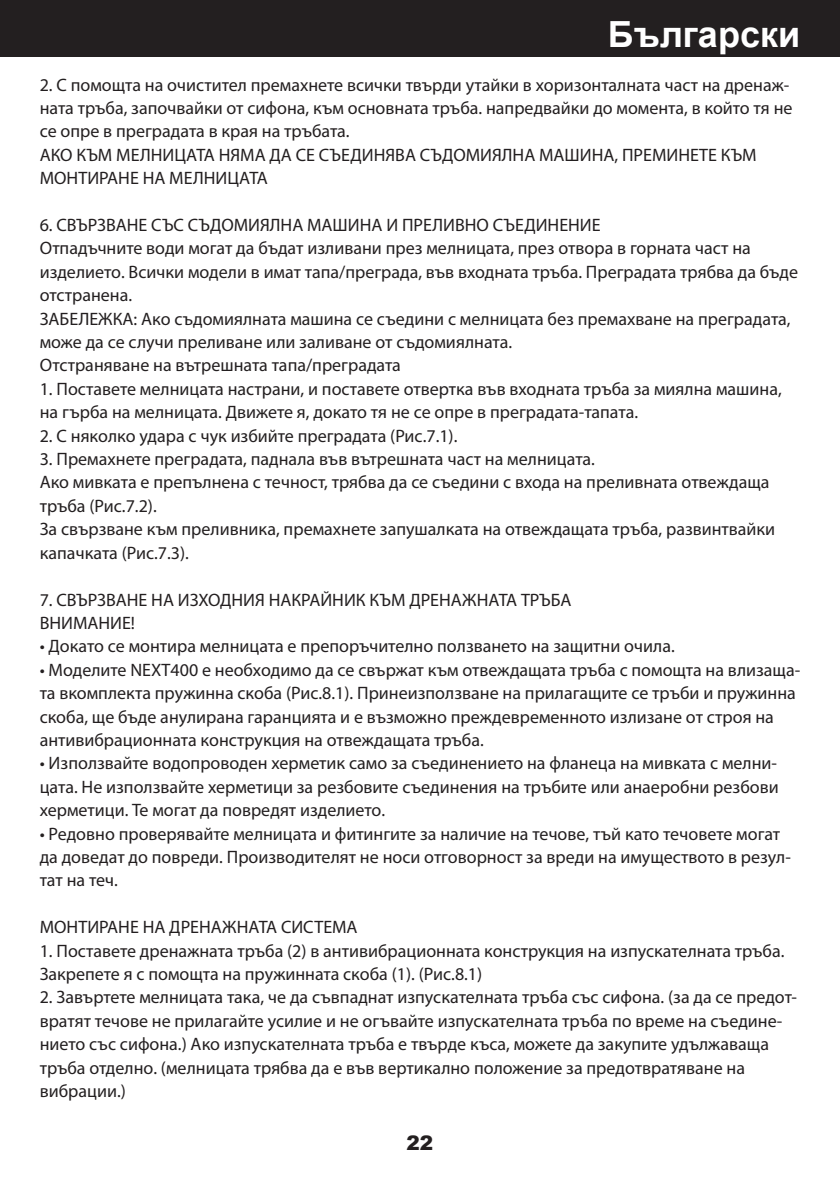
<style>
.page{position:relative;width:840px;height:1191px;background:#fff}
.page>*{position:absolute;margin:0;border:0;box-sizing:border-box;transform-origin:0 0}
.t1{font:700 36px "Arial";color:#fff}
.t2{font:900 20px "Arial";color:#231f20}
.t3{font:18px/23.4px "Myriad Pro";color:#231f20}
</style>
<div class="page">
<div style="left:0;top:0;width:839px;height:57px;background:#231f20"></div>
<h1 class="t1" style="left:607px;top:9px;width:194px">Български</h1>
<p class="t3" style="left:40px;top:72px;width:753px">2. С помощта на очистител премахнете всички твърди утайки в хоризонталната част на дренаж&shy;ната тръба, започвайки от сифона, към основната тръба. напредвайки до момента, в който тя не се опре в преградата в края на тръбата.<br>АКО КЪМ МЕЛНИЦАТА НЯМА ДА СЕ СЪЕДИНЯВА СЪДОМИЯЛНА МАШИНА, ПРЕМИНЕТЕ КЪМ МОНТИРАНЕ НА МЕЛНИЦАТА</p>
<p class="t3" style="left:40px;top:213px;width:759px">6. СВЪРЗВАНЕ СЪС СЪДОМИЯЛНА МАШИНА И ПРЕЛИВНО СЪЕДИНЕНИЕ<br>Отпадъчните води могат да бъдат изливани през мелницата, през отвора в горната част на изделието. Всички модели в имат тапа/преграда, във входната тръба. Преградата трябва да бъде отстранена.<br>ЗАБЕЛЕЖКА: Ако съдомиялната машина се съедини с мелницата без премахване на преградата, може да се случи преливане или заливане от съдомиялната.<br>Отстраняване на вътрешната тапа/преградата</p>
<p class="t3" style="left:40px;top:377px;width:743px">1. Поставете мелницата настрани, и поставете отвертка във входната тръба за миялна машина, на гърба на мелницата. Движете я, докато тя не се опре в преградата-тапата.</p>
<p class="t3" style="left:40px;top:423px;width:419px">2. С няколко удара с чук избийте преградата (Рис.7.1).</p>
<p class="t3" style="left:40px;top:447px;width:736px">3. Премахнете преградата, паднала във вътрешната част на мелницата.<br>Ако мивката е препълнена с течност, трябва да се съедини с входа на преливната отвеждаща тръба (Рис.7.2).<br>За свързване към преливника, премахнете запушалката на отвеждащата тръба, развинтвайки капачката (Рис.7.3).</p>
<p class="t3" style="left:40px;top:587px;width:533px">7. СВЪРЗВАНЕ НА ИЗХОДНИЯ НАКРАЙНИК КЪМ ДРЕНАЖНАТА ТРЪБА<br>ВНИМАНИЕ!</p>
<p class="t3" style="left:40px;top:634px;width:636px">• Докато се монтира мелницата е препоръчително ползването на защитни очила.</p>
<p class="t3" style="left:40px;top:657px;width:761px">• Моделите NEXT400 е необходимо да се свържат към отвеждащата тръба с помощта на влизаща&shy;та вкомплекта пружинна скоба (Рис.8.1). Принеизползване на прилагащите се тръби и пружинна скоба, ще бъде анулирана гаранцията и е възможно преждевременното излизане от строя на антивибрационната конструкция на отвеждащата тръба.</p>
<p class="t3" style="left:40px;top:751px;width:740px;text-align:justify">• Използвайте водопроводен херметик само за съединението на фланеца на мивката с мелни&shy;цата. Не използвайте херметици за резбовите съединения на тръбите или анаеробни резбови херметици. Те могат да повредят изделието.</p>
<p class="t3" style="left:40px;top:821px;width:752px">• Редовно проверявайте мелницата и фитингите за наличие на течове, тъй като течовете могат да доведат до повреди. Производителят не носи отговорност за вреди на имуществото в резул&shy;тат на теч.</p>
<p class="t3" style="left:40px;top:915px;width:319px">МОНТИРАНЕ НА ДРЕНАЖНАТА СИСТЕМА</p>
<p class="t3" style="left:40px;top:938px;width:745px">1. Поставете дренажната тръба (2) в антивибрационната конструкция на изпускателната тръба.<br>Закрепете я с помощта на пружинната скоба (1). (Рис.8.1)</p>
<p class="t3" style="left:40px;top:985px;width:758px">2. Завъртете мелницата така, че да съвпаднат изпускателната тръба със сифона. (за да се предот&shy;вратят течове не прилагайте усилие и не огъвайте изпускателната тръба по време на съедине&shy;нието със сифона.) Ако изпускателната тръба е твърде къса, можете да закупите удължаваща тръба отделно. (мелницата трябва да е във вертикално положение за предотвратяване на вибрации.)</p>
<p class="t2" style="left:406px;top:1128px;width:28px">22</p>
</div>
